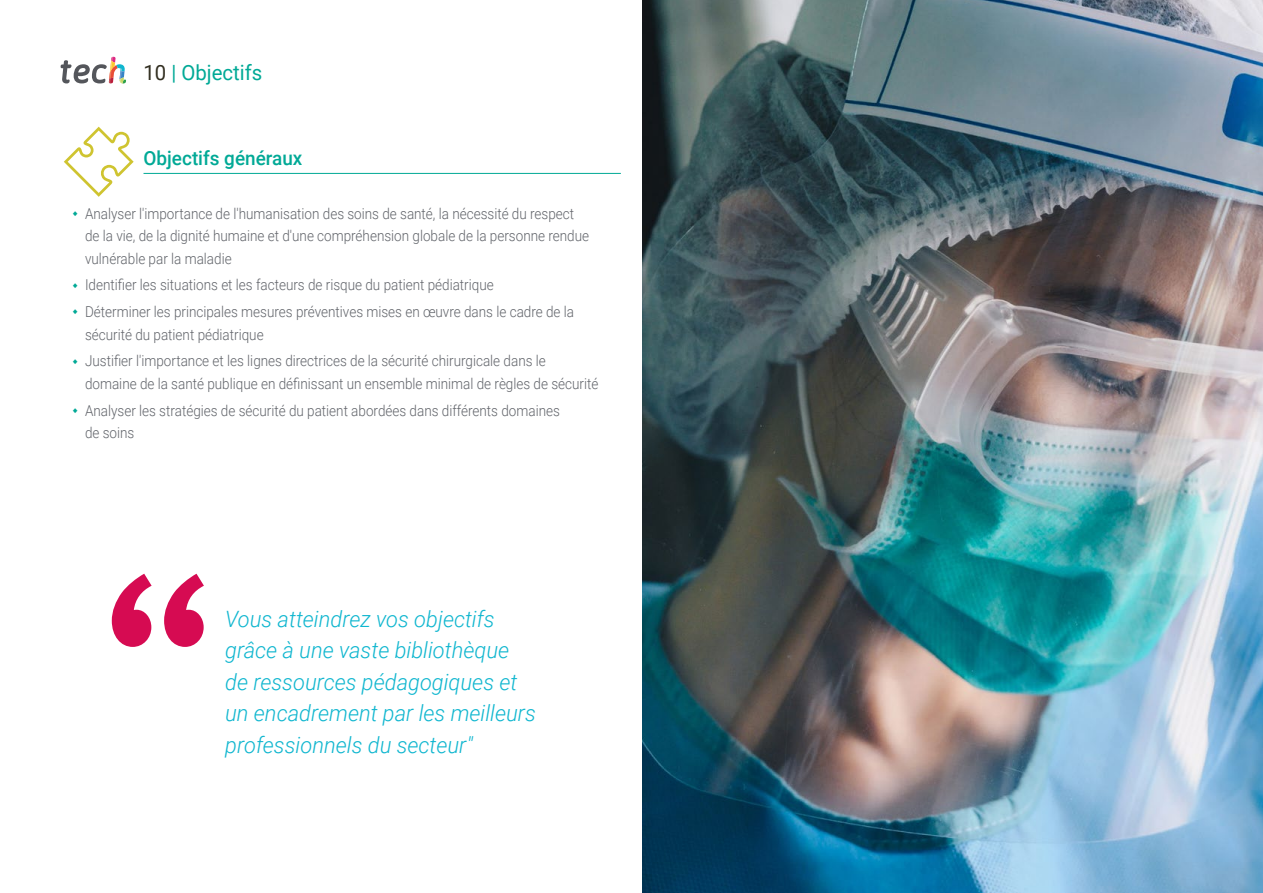
<style>
.page{position:relative;width:1263px;height:893px;background:#fff}
.page>*{position:absolute;margin:0;border:0;box-sizing:border-box;transform-origin:0 0}
.t1{font:italic 300 22.5px/31.5px "Roboto";color:#0fb6cf}
.t2{font:21px "Roboto";color:#00a996}
.t3{font:500 19.5px "Roboto";color:#00a996}
.t4{font:300 15px/26.7px "Roboto";color:#61646a;scale:.9 1}
.s1{color:#312e20}
</style>
<div class="page">
<img style="left:642px;top:0;width:621px;height:893px">
<svg style="left:61px;top:57px;width:65px;height:27px"></svg>
<hr style="left:144px;top:173px;width:477px;height:1px;background:#00a996">
<svg style="left:64px;top:127px;width:70px;height:70px"></svg>
<svg style="left:112px;top:574px;width:92px;height:73px"></svg>
<h2 class="t2" style="left:144px;top:57px;width:120px"><span class="s1">10</span> | Objectifs</h2>
<h3 class="t3" style="left:144px;top:144px;width:160px">Objectifs généraux</h3>
<p class="t4" style="left:85px;top:201px;width:562px;line-height:22.5px">Analyser l'importance de l'humanisation des soins de santé, la nécessité du respect de la vie, de la dignité humaine et d'une compréhension globale de la personne rendue vulnérable par la maladie</p>
<p class="t4" style="left:85px;top:271px;width:545px">Identifier les situations et les facteurs de risque du patient pédiatrique<br>Déterminer les principales mesures préventives mises en œuvre dans le cadre de la</p>
<p class="t4" style="left:85px;top:320px;width:513px">sécurité du patient pédiatrique<br>Justifier l'importance et les lignes directrices de la sécurité chirurgicale dans le</p>
<p class="t4" style="left:85px;top:370px;width:572px">domaine de la santé publique en définissant un ensemble minimal de règles de sécurité<br>Analyser les stratégies de sécurité du patient abordées dans différents domaines</p>
<p class="t4" style="left:85px;top:419px;width:56px">de soins</p>
<h1 class="t1" style="left:225px;top:602px;width:312px">Vous atteindrez vos objectifs grâce à une vaste bibliothèque de ressources pédagogiques et un encadrement par les meilleurs professionnels du secteur"</h1>
</div>
